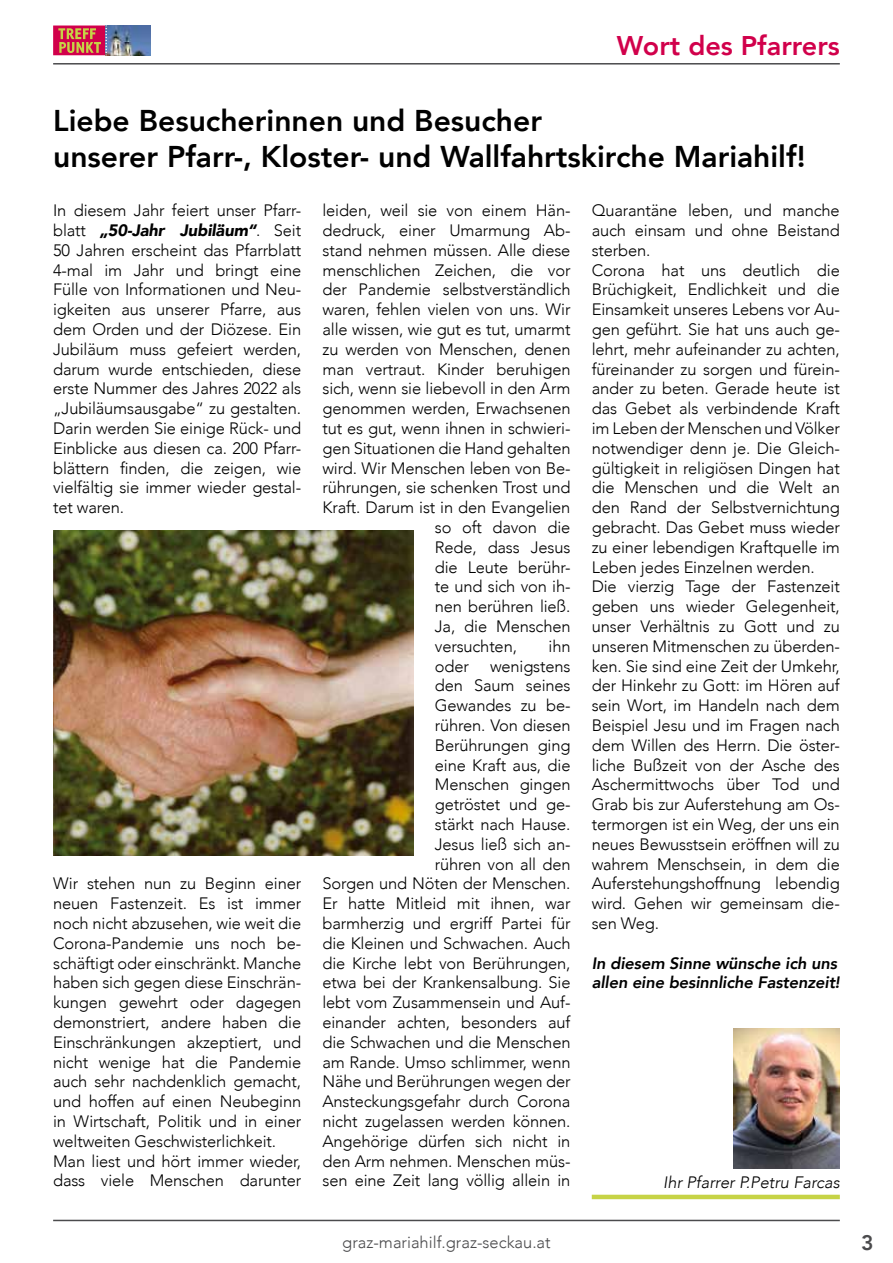
<style>
.page{position:relative;width:893px;height:1263px;background:#fff}
.page>*{position:absolute;margin:0;border:0;box-sizing:border-box;transform-origin:0 0}
.t1{font:800 30px/36px "Avenir LT Com";color:#000}
.t2{font:800 27px "Avenir LT Com";color:#d1004b}
.t3{font:800 21px "Avenir LT Com";color:#4b4b4d}
.t4{font:300 16.5px/19.8px "Avenir LT Com";letter-spacing:-.01em;color:#000}
.t5{font:italic 800 16.5px/19.8px "Avenir LT Com";letter-spacing:-.01em;color:#000}
.t6{font:300 16.5px "Avenir LT Com";color:#4b4b4d}
.t7{font:italic 300 16.5px "Avenir LT Com";color:#000}
.s1{font-weight:900;font-style:italic}
</style>
<div class="page">
<hr style="left:53px;top:1220px;width:787px;height:1px;background:#4b4b4d">
<hr style="left:53px;top:63px;width:787px;height:2px;background:#4b4b4d">
<img style="left:107px;top:26px;width:44px;height:29px">
<svg style="left:53px;top:26px;width:54px;height:30px;background:#cc4852"></svg>
<img style="left:733px;top:1028px;width:107px;height:140px">
<hr style="left:592px;top:1195px;width:248px;height:4px;background:#c6d346">
<img style="left:53px;top:530px;width:361px;height:326px">
<h2 class="t2" style="left:617px;top:30px;width:224px">Wort des Pfarrers</h2>
<h1 class="t1" style="left:53px;top:102px;width:754px">Liebe Besucherinnen und Besucher<br>unserer Pfarr-, Kloster- und Wallfahrtskirche Mariahilf!</h1>
<p class="t4" style="left:53px;top:201px;width:250px;text-align:justify">In diesem Jahr feiert unser Pfarr&shy;blatt <span class="s1">„50-Jahr Jubiläum“</span>. Seit 50 Jahren erscheint das Pfarrblatt 4-mal im Jahr und bringt eine Fülle von Informationen und Neu&shy;igkeiten aus unserer Pfarre, aus dem Orden und der Diözese. Ein Jubiläum muss gefeiert werden, darum wurde entschieden, diese erste Nummer des Jahres 2022 als „Jubiläumsausgabe“ zu gestalten.<br>Darin werden Sie einige Rück- und Einblicke aus diesen ca. 200 Pfarr&shy;blättern finden, die zeigen, wie vielfältig sie immer wieder gestal&shy;tet waren.</p>
<p class="t4" style="left:53px;top:874px;width:250px">Wir stehen nun zu Beginn einer neuen Fastenzeit. Es ist immer noch nicht abzusehen, wie weit die<br>Corona-Pandemie uns noch be&shy;schäftigt oder einschränkt. Manche haben sich gegen diese Einschrän&shy;kungen gewehrt oder dagegen demonstriert, andere haben die<br>Einschränkungen akzeptiert, und nicht wenige hat die Pandemie auch sehr nachdenklich gemacht, und hoffen auf einen Neubeginn in Wirtschaft, Politik und in einer weltweiten Geschwisterlichkeit.<br>Man liest und hört immer wieder, dass viele Menschen darunter</p>
<p class="t4" style="left:322px;top:201px;width:250px">leiden, weil sie von einem Hän-</p>
<p class="t4" style="left:322px;top:220px;width:250px">dedruck, einer Umarmung Ab-</p>
<p class="t4" style="left:322px;top:240px;width:250px">stand nehmen müssen. Alle diese</p>
<p class="t4" style="left:322px;top:260px;width:250px">menschlichen Zeichen, die vor</p>
<p class="t4" style="left:322px;top:280px;width:250px">der Pandemie selbstverständlich</p>
<p class="t4" style="left:322px;top:300px;width:250px">waren, fehlen vielen von uns. Wir</p>
<p class="t4" style="left:322px;top:319px;width:250px">alle wissen, wie gut es tut, umarmt</p>
<p class="t4" style="left:322px;top:339px;width:250px">zu werden von Menschen, denen</p>
<p class="t4" style="left:322px;top:359px;width:250px">man vertraut. Kinder beruhigen</p>
<p class="t4" style="left:322px;top:379px;width:250px">sich, wenn sie liebevoll in den Arm</p>
<p class="t4" style="left:322px;top:399px;width:250px">genommen werden, Erwachsenen</p>
<p class="t4" style="left:322px;top:418px;width:250px">tut es gut, wenn ihnen in schwieri-</p>
<p class="t4" style="left:322px;top:438px;width:250px">gen Situationen die Hand gehalten</p>
<p class="t4" style="left:322px;top:458px;width:250px">wird. Wir Menschen leben von Be-</p>
<p class="t4" style="left:322px;top:478px;width:250px">rührungen, sie schenken Trost und</p>
<p class="t4" style="left:322px;top:498px;width:250px">Kraft. Darum ist in den Evangelien</p>
<p class="t4" style="left:435px;top:517px;width:137px">so oft davon die</p>
<p class="t4" style="left:435px;top:537px;width:137px">Rede, dass Jesus</p>
<p class="t4" style="left:435px;top:557px;width:137px">die Leute berühr-</p>
<p class="t4" style="left:435px;top:577px;width:137px">te und sich von ih-</p>
<p class="t4" style="left:435px;top:597px;width:137px">nen berühren ließ.</p>
<p class="t4" style="left:435px;top:616px;width:137px">Ja, die Menschen</p>
<p class="t4" style="left:435px;top:636px;width:84px">versuchten,</p>
<p class="t4" style="left:548px;top:636px;width:23px">ihn</p>
<p class="t4" style="left:435px;top:656px;width:36px">oder</p>
<p class="t4" style="left:322px;top:656px;width:250px;text-align:right">wenigstens<br>den Saum seines<br>Gewandes zu be-<br>rühren. Von diesen<br>Berührungen ging<br>eine Kraft aus, die<br>Menschen gingen<br>getröstet und ge-<br>stärkt nach Hause.<br>Jesus ließ sich an-<br>rühren von all den<br>Sorgen und Nöten der Menschen.<br>Er hatte Mitleid mit ihnen, war barmherzig und ergriff Partei für die Kleinen und Schwachen. Auch die Kirche lebt von Berührungen, etwa bei der Krankensalbung. Sie lebt vom Zusammensein und Auf&shy;einander achten, besonders auf die Schwachen und die Menschen am Rande. Umso schlimmer, wenn<br>Nähe und Berührungen wegen der<br>Ansteckungsgefahr durch Corona nicht zugelassen werden können.<br>Angehörige dürfen sich nicht in den Arm nehmen. Menschen müs&shy;sen eine Zeit lang völlig allein in</p>
<p class="t4" style="left:592px;top:201px;width:250px">Quarantäne leben, und manche auch einsam und ohne Beistand sterben.<br>Corona hat uns deutlich die<br>Brüchigkeit, Endlichkeit und die<br>Einsamkeit unseres Lebens vor Au&shy;gen geführt. Sie hat uns auch ge&shy;lehrt, mehr aufeinander zu achten, füreinander zu sorgen und fürein&shy;ander zu beten. Gerade heute ist das Gebet als verbindende Kraft im Leben der Menschen und Völker notwendiger denn je. Die Gleich&shy;gültigkeit in religiösen Dingen hat die Menschen und die Welt an den Rand der Selbstvernichtung gebracht. Das Gebet muss wieder zu einer lebendigen Kraftquelle im<br>Leben jedes Einzelnen werden.<br>Die vierzig Tage der Fastenzeit geben uns wieder Gelegenheit, unser Verhältnis zu Gott und zu unseren Mitmenschen zu überden&shy;ken. Sie sind eine Zeit der Umkehr, der Hinkehr zu Gott: im Hören auf sein Wort, im Handeln nach dem<br>Beispiel Jesu und im Fragen nach dem Willen des Herrn. Die öster&shy;liche Bußzeit von der Asche des<br>Aschermittwochs über Tod und<br>Grab bis zur Auferstehung am Os&shy;termorgen ist ein Weg, der uns ein neues Bewusstsein eröffnen will zu wahrem Menschsein, in dem die<br>Auferstehungshoffnung lebendig wird. Gehen wir gemeinsam die&shy;sen Weg.</p>
<p class="t5" style="left:592px;top:953px;width:250px">In diesem Sinne wünsche ich uns allen eine besinnliche Fastenzeit!</p>
<p class="t7" style="left:663px;top:1172px;width:178px">Ihr Pfarrer P.Petru Farcas</p>
<p class="t6" style="left:342px;top:1232px;width:210px">graz-mariahilf.graz-seckau.at</p>
<p class="t3" style="left:861px;top:1230px;width:14px">3</p>
</div>
